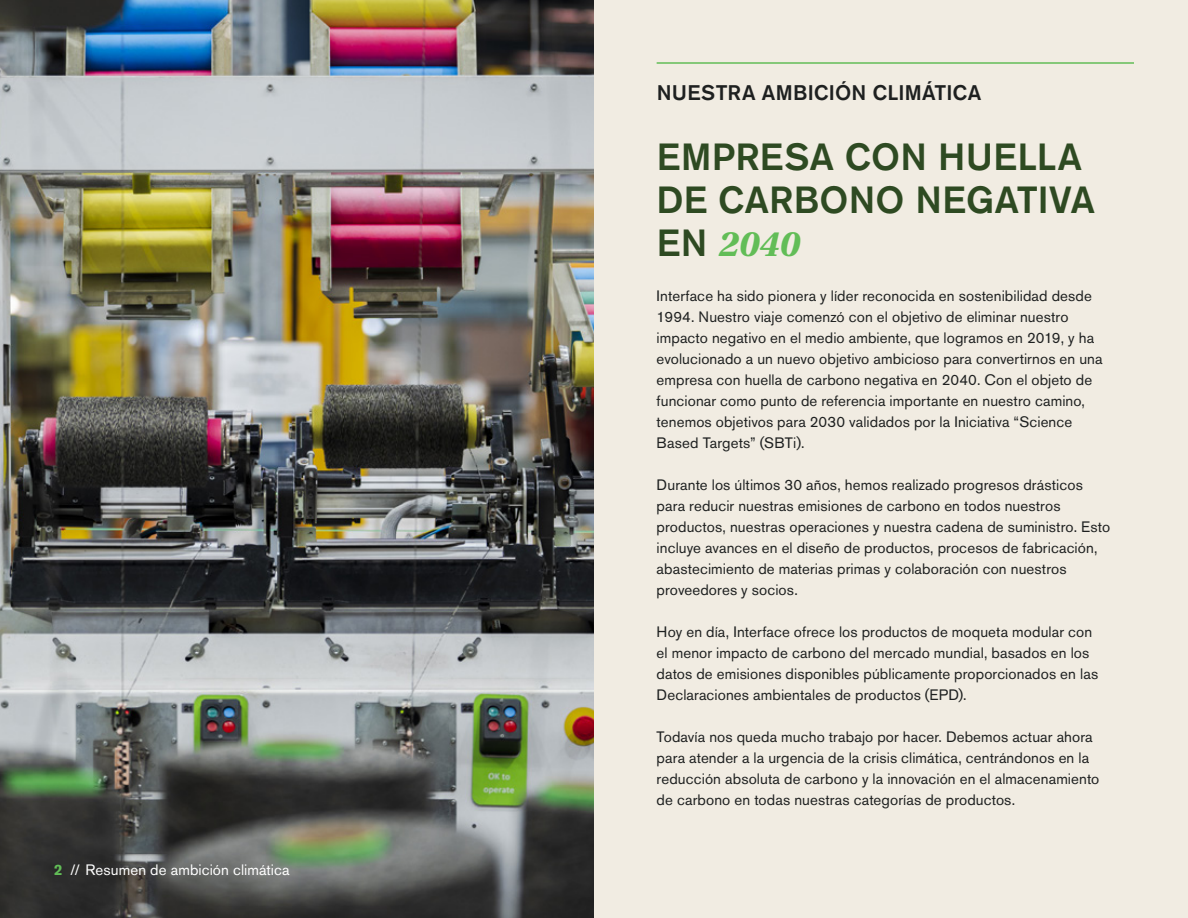
<style>
.page{position:relative;width:1188px;height:918px;background:#f1ece2}
.page>*{position:absolute;margin:0;border:0;box-sizing:border-box;transform-origin:0 0}
.t1{font:500 37.5px/42.6px "Akzidenz Grotesk Pro";letter-spacing:.005em;color:#2e4a22}
.t2{font:italic 700 37.5px "Utopia Std";color:#62bd57}
.t3{font:500 21px "Akzidenz Grotesk Pro";letter-spacing:.015em;color:#1e2020}
.t4{font:15px/21px "Akzidenz Grotesk Pro";letter-spacing:.005em;color:#1e2020}
.t5{font:15px "Akzidenz Grotesk Pro";letter-spacing:.005em;color:#fff}
.s1{font-weight:700;color:#62bd57}
.s2{font-family:"Akzidenz Grotesk Pro";font-weight:500;font-style:normal;color:#2e4a22}
</style>
<div class="page">
<img style="left:0;top:0;width:594px;height:918px">
<hr style="left:657px;top:62px;width:477px;height:2px;background:#62bd57">
<p class="t5" style="left:54px;top:860px;width:237px"><span class="s1">2</span> // Resumen de ambición climática</p>
<h2 class="t3" style="left:657px;top:79px;width:326px">NUESTRA AMBICIÓN CLIMÁTICA</h2>
<h1 class="t1" style="left:657px;top:135px;width:440px">EMPRESA CON HUELLA<br>DE CARBONO NEGATIVA</h1>
<h1 class="t2" style="left:657px;top:222px;width:144px"><span class="s2">EN</span> 2040</h1>
<p class="t4" style="left:657px;top:285px;width:448px">Interface ha sido pionera y líder reconocida en sostenibilidad desde 1994. Nuestro viaje comenzó con el objetivo de eliminar nuestro impacto negativo en el medio ambiente, que logramos en 2019, y ha evolucionado a un nuevo objetivo ambicioso para convertirnos en una empresa con huella de carbono negativa en 2040. Con el objeto de funcionar como punto de referencia importante en nuestro camino, tenemos objetivos para 2030 validados por la Iniciativa “Science Based Targets” (SBTi).</p>
<p class="t4" style="left:657px;top:474px;width:455px">Durante los últimos 30 años, hemos realizado progresos drásticos para reducir nuestras emisiones de carbono en todos nuestros productos, nuestras operaciones y nuestra cadena de suministro. Esto incluye avances en el diseño de productos, procesos de fabricación, abastecimiento de materias primas y colaboración con nuestros proveedores y socios.</p>
<p class="t4" style="left:657px;top:621px;width:443px">Hoy en día, Interface ofrece los productos de moqueta modular con el menor impacto de carbono del mercado mundial, basados en los datos de emisiones disponibles públicamente proporcionados en las Declaraciones ambientales de productos (EPD).</p>
<p class="t4" style="left:657px;top:726px;width:444px">Todavía nos queda mucho trabajo por hacer. Debemos actuar ahora para atender a la urgencia de la crisis climática, centrándonos en la reducción absoluta de carbono y la innovación en el almacenamiento de carbono en todas nuestras categorías de productos.</p>
</div>
